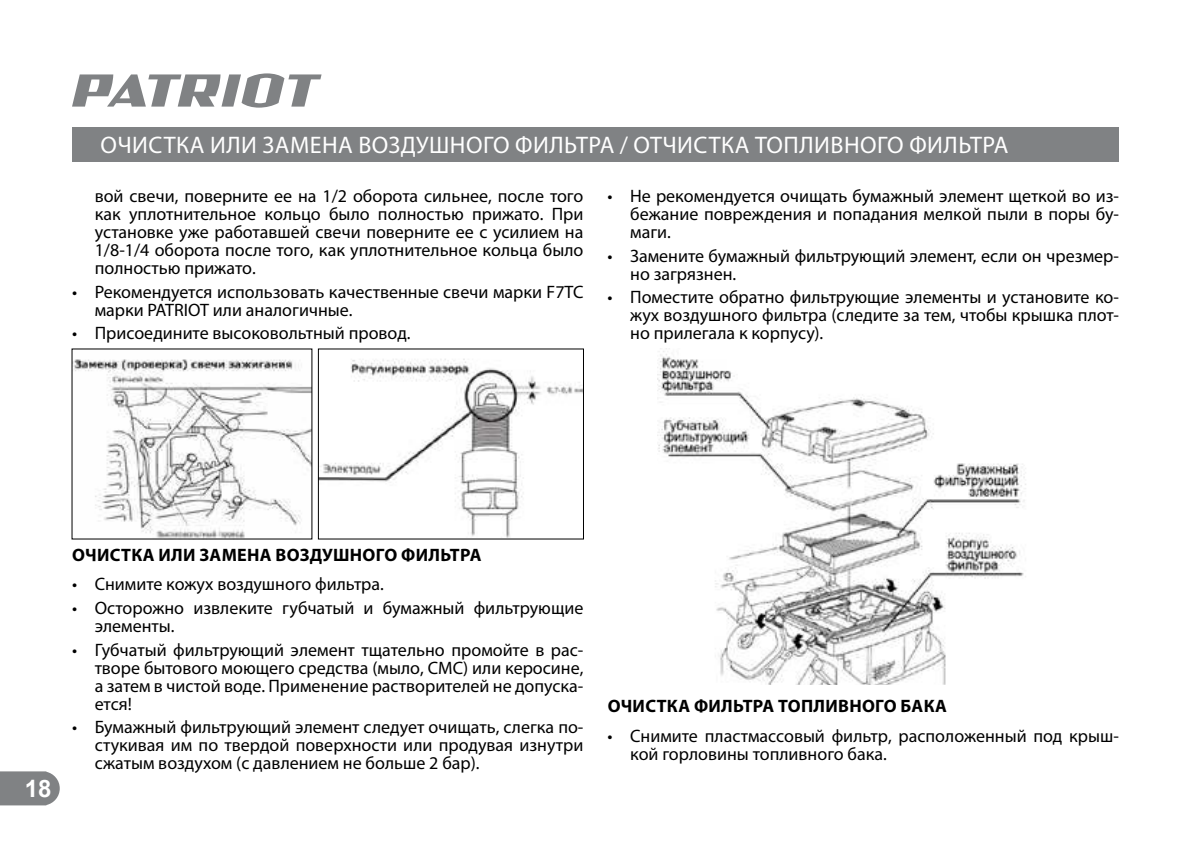
<style>
.page{position:relative;width:1191px;height:842px;background:#fff}
.page>*{position:absolute;margin:0;border:0;box-sizing:border-box;transform-origin:0 0}
.t1{font:24px "Myriad Pro";letter-spacing:.02em;color:#fff}
.t2{font:700 24px "Arial";color:#fff}
.t3{font:18px/18px "Myriad Pro";color:#000;text-align:justify}
.t4{font:700 18px "Myriad Pro";letter-spacing:.015em;color:#000}
</style>
<div class="page">
<svg style="left:0;top:771px;width:60px;height:34px;background:#898b8d"></svg>
<svg style="left:72px;top:73px;width:249px;height:35px"></svg>
<div style="left:72px;top:127px;width:1047px;height:34px;background:#808284"></div>
<img style="left:74px;top:359px;width:236px;height:178px">
<img style="left:320px;top:359px;width:262px;height:178px">
<div style="left:318px;top:348px;width:266px;height:191px;border:1px solid #000"></div>
<img style="left:658px;top:348px;width:368px;height:336px">
<h1 class="t1" style="left:101px;top:134px;width:909px">ОЧИСТКА ИЛИ ЗАМЕНА ВОЗДУШНОГО ФИЛЬТРА / ОТЧИСТКА ТОПЛИВНОГО ФИЛЬТРА</h1>
<p class="t3" style="left:95px;top:188px;width:490px">вой свечи, поверните ее на 1/2 оборота сильнее, после того как уплотнительное кольцо было полностью прижато. При установке уже работавшей свечи поверните ее с усилием на 1/8-1/4 оборота после того, как уплотнительное кольца было полностью прижато.</p>
<p class="t3" style="left:95px;top:283px;width:490px;text-indent:-23px">• Рекомендуется использовать качественные свечи марки F7TC марки PATRIOT или аналогичные.</p>
<p class="t3" style="left:72px;top:325px;width:340px">• Присоедините высоковольтный провод.</p>
<p class="t3" style="left:630px;top:188px;width:490px;text-indent:-23px">• Не рекомендуется очищать бумажный элемент щеткой во из&shy;бежание повреждения и попадания мелкой пыли в поры бу&shy;маги.</p>
<p class="t3" style="left:630px;top:247px;width:490px;text-indent:-23px">• Замените бумажный фильтрующий элемент, если он чрезмер&shy;но загрязнен.</p>
<p class="t3" style="left:630px;top:289px;width:490px;text-indent:-23px">• Поместите обратно фильтрующие элементы и установите ко&shy;жух воздушного фильтра (следите за тем, чтобы крышка плот&shy;но прилегала к корпусу).</p>
<h1 class="t2" style="left:25px;top:775px;width:28px">18</h1>
<p class="t4" style="left:72px;top:546px;width:411px">ОЧИСТКА ИЛИ ЗАМЕНА ВОЗДУШНОГО ФИЛЬТРА</p>
<p class="t3" style="left:72px;top:576px;width:313px">• Снимите кожух воздушного фильтра.</p>
<p class="t3" style="left:95px;top:600px;width:490px;text-indent:-23px">• Осторожно извлеките губчатый и бумажный фильтрующие элементы.</p>
<p class="t3" style="left:95px;top:641px;width:490px;text-indent:-23px">• Губчатый фильтрующий элемент тщательно промойте в рас&shy;творе бытового моющего средства (мыло, СМС) или керосине, а затем в чистой воде. Применение растворителей не допуска&shy;ется!</p>
<p class="t3" style="left:95px;top:719px;width:490px;text-indent:-23px">• Бумажный фильтрующий элемент следует очищать, слегка по&shy;стукивая им по твердой поверхности или продувая изнутри сжатым воздухом (с давлением не больше 2 бар).</p>
<p class="t4" style="left:607px;top:697px;width:341px">ОЧИСТКА ФИЛЬТРА ТОПЛИВНОГО БАКА</p>
<p class="t3" style="left:630px;top:727px;width:490px;text-indent:-23px">• Снимите пластмассовый фильтр, расположенный под крыш&shy;кой горловины топливного бака.</p>
</div>
